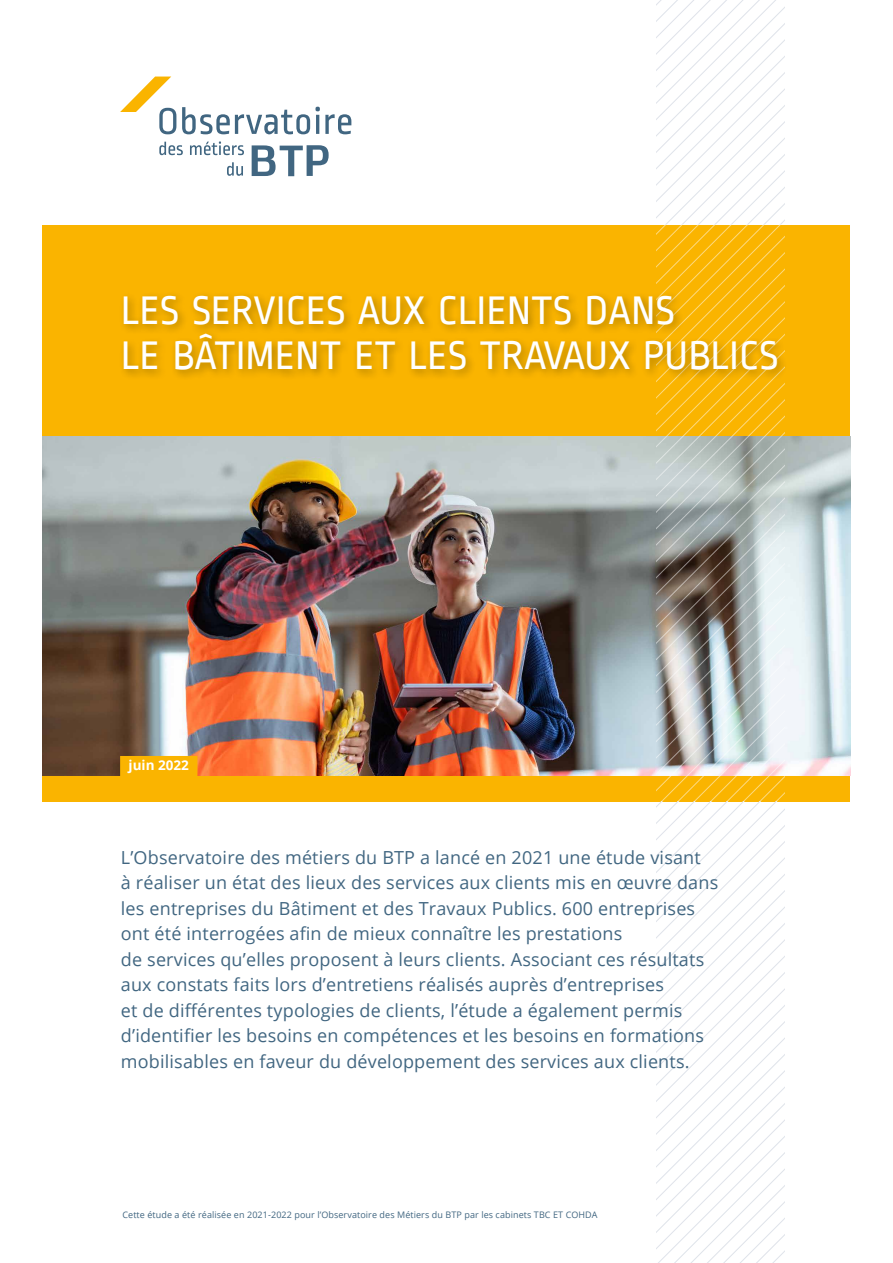
<style>
.page{position:relative;width:893px;height:1263px;background:#fff}
.page>*{position:absolute;margin:0;border:0;box-sizing:border-box;transform-origin:0 0}
.t1{font:42px/45px "Ropa Sans";color:#fff}
.t2{font:18px/25.5px "Open Sans";letter-spacing:.01em;color:#416681}
.t3{font:700 13.5px "Open Sans";color:#fff}
.t4{font:9px "Open Sans";letter-spacing:.01em;color:#416681}
</style>
<div class="page">
<div style="left:43px;top:225px;width:807px;height:576px;background:#fab400"></div>
<img style="left:43px;top:436px;width:807px;height:340px">
<svg style="left:182px;top:107px;width:169px;height:27px"></svg>
<svg style="left:159px;top:142px;width:24px;height:13px"></svg>
<svg style="left:190px;top:141px;width:54px;height:14px"></svg>
<svg style="left:227px;top:162px;width:16px;height:14px"></svg>
<svg style="left:252px;top:145px;width:77px;height:31px"></svg>
<svg style="left:120px;top:77px;width:56px;height:57px"></svg>
<div style="left:120px;top:756px;width:77px;height:20px;background:#fab400"></div>
<svg style="left:656px;top:801px;width:128px;height:462px"></svg>
<svg style="left:656px;top:0;width:128px;height:225px"></svg>
<svg style="left:656px;top:225px;width:128px;height:576px"></svg>
<div style="left:119px;top:291px;width:669px;height:90px;background:#000;opacity:.3"></div>
<h1 class="t1" style="left:121px;top:289px;width:659px">LES SERVICES AUX CLIENTS DANS<br>LE BÂTIMENT ET LES TRAVAUX PUBLICS</h1>
<p class="t3" style="left:129px;top:756px;width:62px">juin 2022</p>
<p class="t2" style="left:121px;top:844px;width:599px">L’Observatoire des métiers du BTP a lancé en 2021 une étude visant<br>à réaliser un état des lieux des services aux clients mis en œuvre dans les entreprises du Bâtiment et des Travaux Publics. 600 entreprises ont été interrogées afin de mieux connaître les prestations<br>de services qu’elles proposent à leurs clients. Associant ces résultats aux constats faits lors d’entretiens réalisés auprès d’entreprises<br>et de différentes typologies de clients, l’étude a également permis d’identifier les besoins en compétences et les besoins en formations mobilisables en faveur du développement des services aux clients.</p>
<p class="t4" style="left:122px;top:1209px;width:477px">Cette étude a été réalisée en 2021-2022 pour l’Observatoire des Métiers du BTP par les cabinets TBC ET COHDA</p>
</div>
